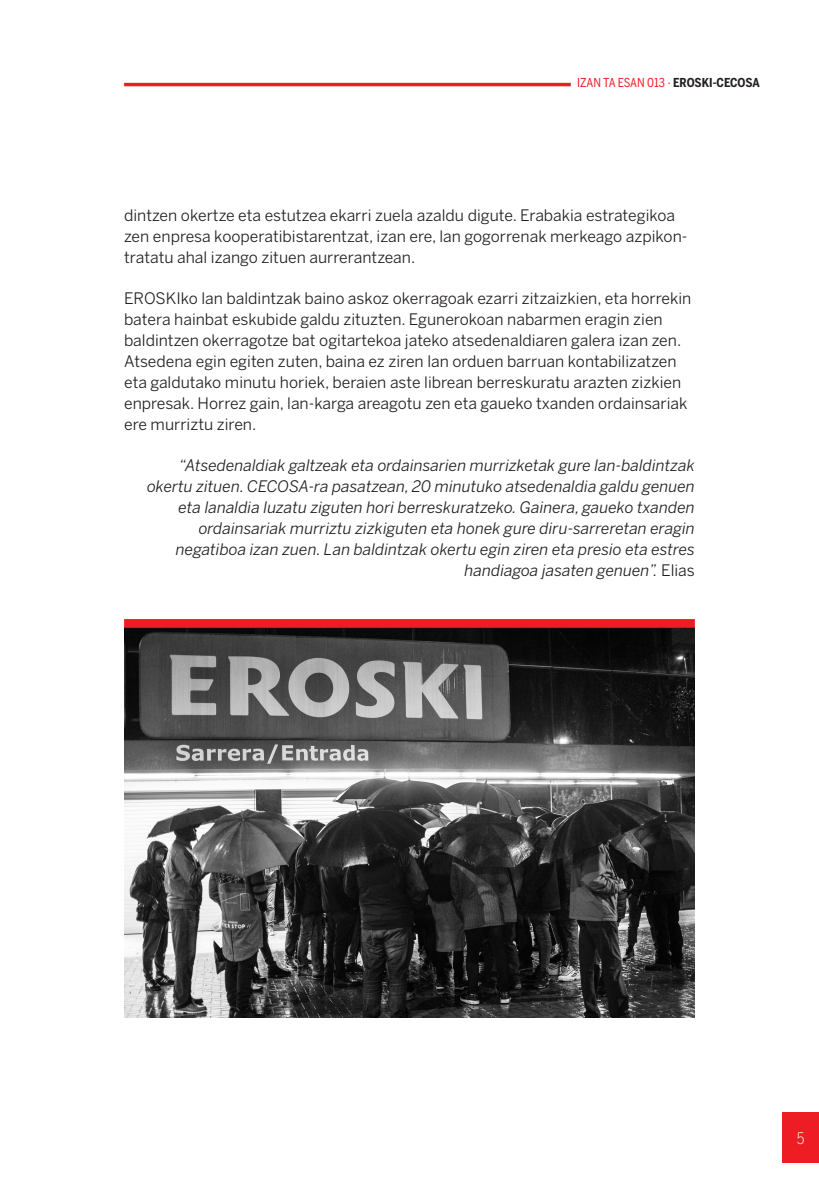
<style>
.page{position:relative;width:819px;height:1191px;background:#fff}
.page>*{position:absolute;margin:0;border:0;box-sizing:border-box;transform-origin:0 0}
.t1{font:15.75px/21px "Benton Sans";color:#231f20}
.t2{font:italic 15.75px/21px "Benton Sans";color:#231f20;text-align:right}
.t3{font:300 15.75px "Benton Sans Cond";color:#fff}
.t4{font:12.25px "Benton Sans Cond";letter-spacing:-.005em;color:#ee1d23}
.s1{font-weight:700;color:#231f20}
.s2{font-style:normal}
</style>
<div class="page">
<hr style="left:124px;top:83px;width:447px;height:3px;background:#ee1d23">
<div style="left:782px;top:1112px;width:37px;height:51px;background:#ee1d23"></div>
<img style="left:124px;top:628px;width:571px;height:389px">
<div style="left:124px;top:619px;width:571px;height:9px;background:#ee1d23"></div>
<p class="t4" style="left:577px;top:75px;width:184px">IZANTA ESAN 013 · <span class="s1">EROSKI-CECOSA</span></p>
<p class="t1" style="left:124px;top:204px;width:565px">dintzen okertze eta estutzea ekarri zuela azaldu digute. Erabakia estrategikoa zen enpresa kooperatibistarentzat, izan ere, lan gogorrenak merkeago azpikon&shy;tratatu ahal izango zituen aurrerantzean.</p>
<p class="t1" style="left:124px;top:287px;width:568px">EROSKIko lan baldintzak baino askoz okerragoak ezarri zitzaizkien, eta horrekin batera hainbat eskubide galdu zituzten. Egunerokoan nabarmen eragin zien baldintzen okerragotze bat ogitartekoa jateko atsedenaldiaren galera izan zen.<br>Atsedena egin egiten zuten, baina ez ziren lan orduen barruan kontabilizatzen eta galdutako minutu horiek, beraien aste librean berreskuratu arazten zizkien enpresak. Horrez gain, lan-karga areagotu zen eta gaueko txanden ordainsariak ere murriztu ziren.</p>
<p class="t2" style="left:147px;top:454px;width:549px">“Atsedenaldiak galtzeak eta ordainsarien murrizketak gure lan-baldintzak okertu zituen. CECOSA-ra pasatzean, 20 minutuko atsedenaldia galdu genuen eta lanaldia luzatu ziguten hori berreskuratzeko. Gainera, gaueko txanden ordainsariak murriztu zizkiguten eta honek gure diru-sarreretan eragin negatiboa izan zuen. Lan baldintzak okertu egin ziren eta presio eta estres handiagoa jasaten genuen”. <span class="s2">Elias</span></p>
<p class="t3" style="left:797px;top:1129px;width:9px">5</p>
</div>
